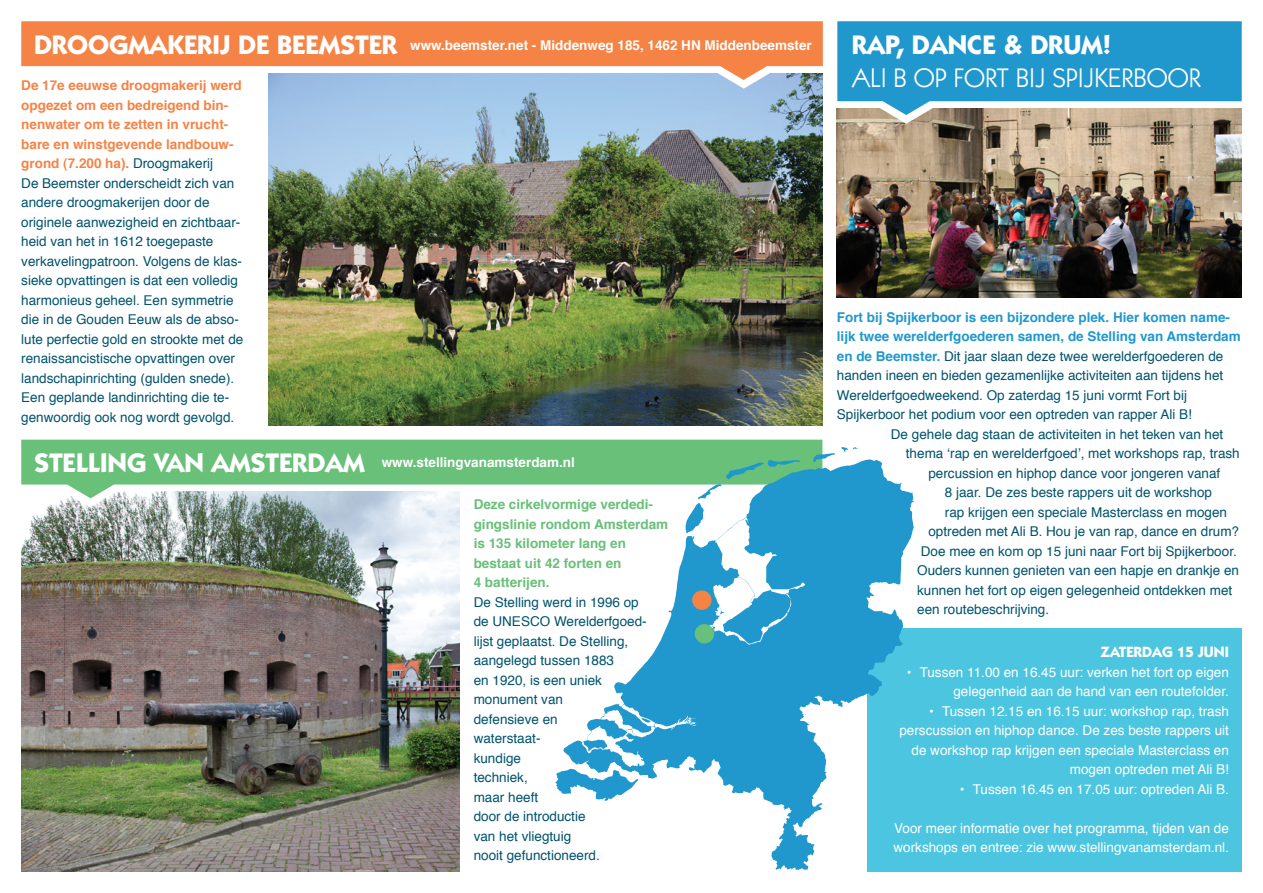
<style>
.page{position:relative;width:1263px;height:893px;background:#fff}
.page>*{position:absolute;margin:0;border:0;box-sizing:border-box;transform-origin:0 0}
.titel{font:700 27px "Itc Kabel";color:#fff}
.titel-2{font:27px "Itc Kabel";color:#fff}
.datum{font:700 15px "Itc Kabel";color:#fff}
.alinea{font:13.5px/19.5px "Helvetica";color:#00536d}
.bullets_data{font:13.5px/19.5px "Helvetica";color:#fff;text-align:right}
.alinea-2{font:700 13.5px "Helvetica";color:#fff}
.s1{font-weight:700;color:#f58345}
.s2{font-weight:700;color:#68c079}
.s3{font-weight:700;color:#2098cd}
</style>
<div class="page">
<img style="left:268px;top:80px;width:554px;height:345px">
<svg style="left:718px;top:80px;width:52px;height:9px"></svg>
<svg style="left:21px;top:21px;width:802px;height:59px;background:#ef9a6d"></svg>
<img style="left:21px;top:498px;width:438px;height:374px">
<img style="left:837px;top:124px;width:405px;height:173px">
<div style="left:867px;top:629px;width:375px;height:243px;background:#4cc6e0"></div>
<svg style="left:837px;top:21px;width:405px;height:103px;background:#46a1c6"></svg>
<svg style="left:64px;top:498px;width:53px;height:9px"></svg>
<svg style="left:21px;top:440px;width:801px;height:58px;background:#84ca92"></svg>
<svg style="left:555px;top:447px;width:359px;height:423px"></svg>
<div style="left:695px;top:624px;width:19px;height:19px;background:#68c079;border-radius:50%"></div>
<div style="left:692px;top:590px;width:19px;height:20px;background:#f58345;border-radius:50%"></div>
<p class="titel" style="left:34px;top:29px;width:365px">DROOGMAKERIJ DE BEEMSTER</p>
<p class="alinea" style="left:21px;top:76px;width:224px"><span class="s1">De 17e eeuwse droogmakerij werd opgezet om een bedreigend bin&shy;nenwater om te zetten in vrucht&shy;bare en winstgevende landbouw&shy;grond (7.200 ha).</span> Droogmakerij<br>De Beemster onderscheidt zich van andere droogmakerijen door de originele aanwezigheid en zichtbaar&shy;heid van het in 1612 toegepaste verkavelingpatroon. Volgens de klas&shy;sieke opvattingen is dat een volledig harmonieus geheel. Een symmetrie die in de Gouden Eeuw als de abso&shy;lute perfectie gold en strookte met de renaissancistische opvattingen over landschapinrichting (gulden snede).</p>
<p class="alinea" style="left:21px;top:388px;width:215px">Een geplande landinrichting die te&shy;genwoordig ook nog wordt gevolgd.</p>
<p class="alinea-2" style="left:410px;top:35px;width:403px">www.beemster.net - Middenweg 185, 1462 HN Middenbeemster</p>
<p class="titel" style="left:34px;top:447px;width:332px">STELLING VAN AMSTERDAM</p>
<p class="alinea-2" style="left:382px;top:452px;width:195px">www.stellingvanamsterdam.nl</p>
<p class="alinea" style="left:474px;top:495px;width:196px"><span class="s2">Deze cirkelvormige verdedi&shy;gingslinie rondom Amsterdam is 135 kilometer lang en bestaat uit 42 forten en<br>4 batterijen.<br></span>De Stelling werd in 1996 op<br>de UNESCO Werelderfgoed&shy;lijst geplaatst. De Stelling, aangelegd tussen 1883<br>en 1920, is een uniek monument van<br>defensieve en<br>waterstaat-<br>kundige<br>techniek,<br>maar heeft<br>door de introductie<br>van het vliegtuig<br>nooit gefunctioneerd.</p>
<p class="titel" style="left:852px;top:29px;width:261px">RAP, DANCE &amp; DRUM!</p>
<p class="titel-2" style="left:852px;top:62px;width:350px">ALI B OP FORT BIJ SPIJKERBOOR</p>
<p class="alinea" style="left:837px;top:308px;width:405px"><span class="s3">Fort bij Spijkerboor is een bijzondere plek. Hier komen name&shy;lijk twee werelderfgoederen samen, de Stelling van Amsterdam en de Beemster.</span> Dit jaar slaan deze twee werelderfgoederen de handen ineen en bieden gezamenlijke activiteiten aan tijdens het Werelderfgoedweekend. Op zaterdag 15 juni vormt Fort bij</p>
<p class="alinea" style="left:891px;top:405px;width:334px;text-indent:-54px">Spijkerboor het podium voor een optreden van rapper Ali B!<br>De gehele dag staan de activiteiten in het teken van het</p>
<p class="alinea" style="left:906px;top:444px;width:335px">thema ‘rap en werelderfgoed’, met workshops rap, trash</p>
<p class="alinea" style="left:945px;top:464px;width:284px;text-indent:-16px">percussion en hiphop dance voor jongeren vanaf<br>8 jaar. De zes beste rappers uit de workshop rap krijgen een speciale Masterclass en mogen</p>
<p class="alinea" style="left:928px;top:522px;width:312px">optreden met Ali B. Hou je van rap, dance en drum?</p>
<p class="alinea" style="left:921px;top:542px;width:317px">Doe mee en kom op 15 juni naar Fort bij Spijkerboor.</p>
<p class="alinea" style="left:917px;top:561px;width:323px">Ouders kunnen genieten van een hapje en drankje en</p>
<p class="alinea" style="left:917px;top:581px;width:317px">kunnen het fort op eigen gelegenheid ontdekken met</p>
<p class="alinea" style="left:917px;top:600px;width:134px">een routebeschrijving.</p>
<p class="datum" style="left:1101px;top:643px;width:130px">ZATERDAG 15 JUNI</p>
<p class="bullets_data" style="left:907px;top:663px;width:323px">• Tussen 11.00 en 16.45 uur: verken het fort op eigen gelegenheid aan de hand van een routefolder.</p>
<p class="bullets_data" style="left:899px;top:702px;width:331px">• Tussen 12.15 en 16.15 uur: workshop rap, trash perscussion en hiphop dance. De zes beste rappers uit de workshop rap krijgen een speciale Masterclass en mogen optreden met Ali B!</p>
<p class="bullets_data" style="left:960px;top:780px;width:270px">• Tussen 16.45 en 17.05 uur: optreden Ali B.</p>
<p class="bullets_data" style="left:893px;top:819px;width:337px;text-align:left">Voor meer informatie over het programma, tijden van de workshops en entree: zie www.stellingvanamsterdam.nl.</p>
</div>
